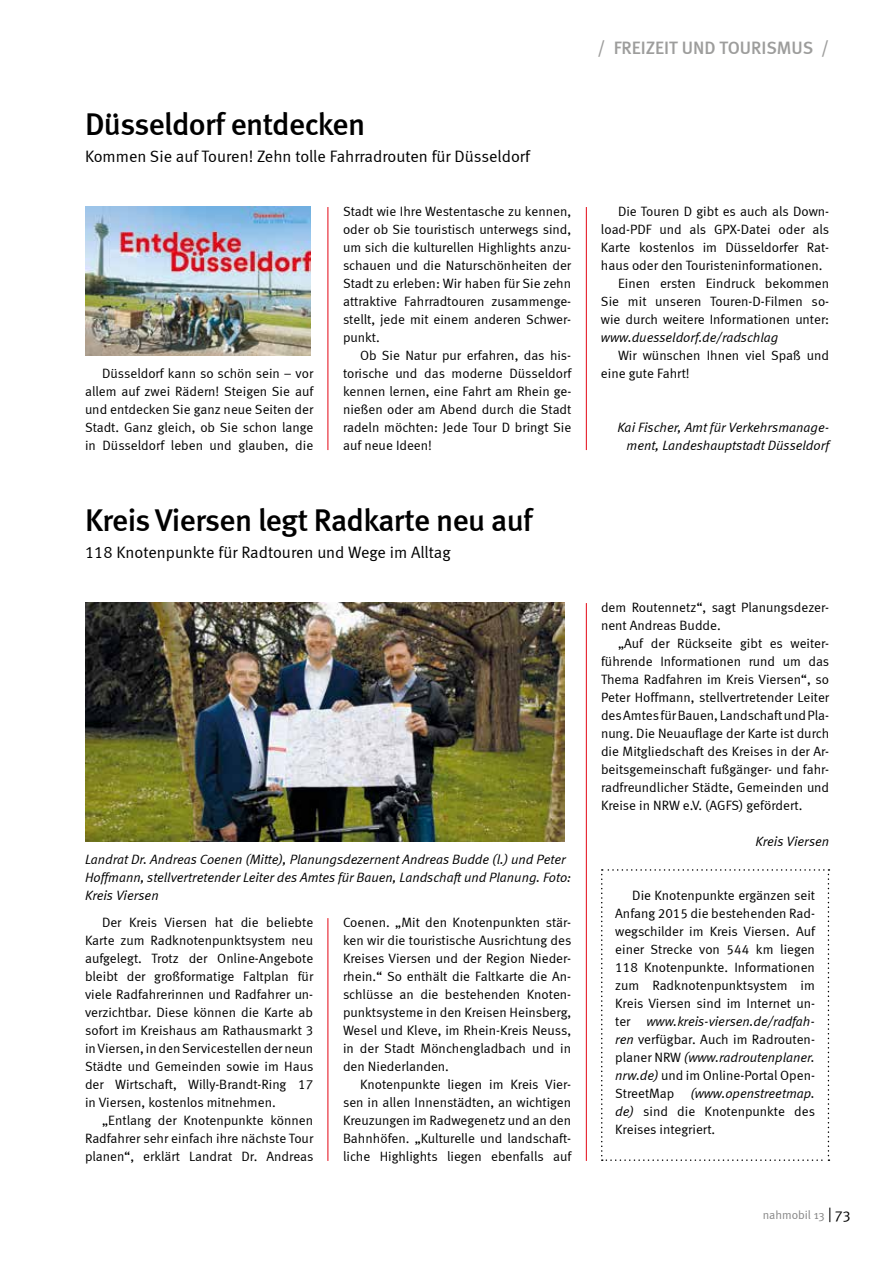
<style>
.page{position:relative;width:893px;height:1263px;background:#fff}
.page>*{position:absolute;margin:0;border:0;box-sizing:border-box;transform-origin:0 0}
.t1{font:31.5px "Meta Medium LF";letter-spacing:-.02em;color:#000}
.t2{font:500 18px "Meta";color:#9d9d9c}
.t3{font:16.5px "Meta Normal LF";color:#000}
.t4{font:13.5px/18px "Meta Normal LF";color:#000;text-align:justify}
.t5{font:italic 13.5px/18px "Meta Normal LF";color:#000}
.t6{font:12px "Meta Normal";letter-spacing:-.005em;color:#878787}
.s1{font-style:italic}
.s2{font-size:15px;color:#000}
</style>
<div class="page">
<hr style="left:328px;top:207px;width:1px;height:243px;background:#e30613">
<hr style="left:328px;top:918px;width:1px;height:243px;background:#e30613">
<hr style="left:586px;top:207px;width:1px;height:243px;background:#e30613">
<hr style="left:586px;top:603px;width:1px;height:558px;background:#e30613">
<img style="left:85px;top:207px;width:225px;height:149px">
<img style="left:85px;top:603px;width:479px;height:238px">
<svg style="left:601px;top:869px;width:228px;height:292px"></svg>
<h1 class="t1" style="left:85px;top:106px;width:282px">Düsseldorf entdecken</h1>
<p class="t3" style="left:85px;top:147px;width:447px">Kommen Sie auf Touren! Zehn tolle Fahrradrouten für Düsseldorf</p>
<p class="t4" style="left:85px;top:364px;width:230px;text-indent:17px">Düsseldorf kann so schön sein – vor allem auf zwei Rädern! Steigen Sie auf und entdecken Sie ganz neue Seiten der Stadt. Ganz gleich, ob Sie schon lange in Düsseldorf leben und glauben, die</p>
<p class="t4" style="left:343px;top:202px;width:230px">Stadt wie Ihre Westentasche zu kennen, oder ob Sie touristisch unterwegs sind, um sich die kulturellen Highlights anzu&shy;schauen und die Naturschönheiten der Stadt zu erleben: Wir haben für Sie zehn attraktive Fahrradtouren zusammenge&shy;stellt, jede mit einem anderen Schwer&shy;punkt.</p>
<p class="t4" style="left:343px;top:346px;width:230px;text-indent:17px">Ob Sie Natur pur erfahren, das his&shy;torische und das moderne Düsseldorf kennen lernen, eine Fahrt am Rhein ge&shy;nießen oder am Abend durch die Stadt radeln möchten: Jede Tour D bringt Sie auf neue Ideen!</p>
<h1 class="t1" style="left:85px;top:502px;width:449px">Kreis Viersen legt Radkarte neu auf</h1>
<p class="t3" style="left:85px;top:543px;width:367px">118 Knotenpunkte für Radtouren und Wege im Alltag</p>
<p class="t5" style="left:85px;top:850px;width:488px">Landrat Dr. Andreas Coenen (Mitte), Planungsdezernent Andreas Budde (l.) und Peter<br>Hoffmann, stellvertretender Leiter des Amtes für Bauen, Landschaft und Planung. Foto:<br>Kreis Viersen</p>
<p class="t4" style="left:85px;top:913px;width:230px;text-indent:17px">Der Kreis Viersen hat die beliebte Karte zum Radknotenpunktsystem neu aufgelegt. Trotz der Online-Angebote bleibt der großformatige Faltplan für viele Radfahrerinnen und Radfahrer un&shy;verzichtbar. Diese können die Karte ab sofort im Kreishaus am Rathausmarkt 3 in Viersen, in den Servicestellen der neun Städte und Gemeinden sowie im Haus der Wirtschaft, Willy-Brandt-Ring 17 in Viersen, kostenlos mitnehmen.</p>
<p class="t4" style="left:85px;top:1111px;width:230px;text-indent:17px">„Entlang der Knotenpunkte können Radfahrer sehr einfach ihre nächste Tour planen“, erklärt Landrat Dr. Andreas</p>
<p class="t4" style="left:343px;top:913px;width:230px">Coenen. „Mit den Knotenpunkten stär&shy;ken wir die touristische Ausrichtung des Kreises Viersen und der Region Nieder&shy;rhein.“ So enthält die Faltkarte die An&shy;schlüsse an die bestehenden Knoten&shy;punktsysteme in den Kreisen Heinsberg, Wesel und Kleve, im Rhein-Kreis Neuss, in der Stadt Mönchengladbach und in den Niederlanden.</p>
<p class="t4" style="left:343px;top:1075px;width:230px;text-indent:17px">Knotenpunkte liegen im Kreis Vier&shy;sen in allen Innenstädten, an wichtigen Kreuzungen im Radwegenetz und an den Bahnhöfen. „Kulturelle und landschaft&shy;liche Highlights liegen ebenfalls auf</p>
<h2 class="t2" style="left:598px;top:37px;width:233px">/ FREIZEIT UND TOURISMUS /</h2>
<p class="t4" style="left:618px;top:202px;width:213px">Die Touren D gibt es auch als Down-</p>
<p class="t4" style="left:601px;top:220px;width:230px">load-PDF und als GPX-Datei oder als</p>
<p class="t4" style="left:601px;top:238px;width:230px">Karte kostenlos im Düsseldorfer Rat-</p>
<p class="t4" style="left:601px;top:256px;width:223px">haus oder den Touristeninformationen.</p>
<p class="t4" style="left:618px;top:274px;width:213px">Einen ersten Eindruck bekommen</p>
<p class="t4" style="left:601px;top:292px;width:230px">Sie mit unseren Touren-D-Filmen so-</p>
<p class="t4" style="left:601px;top:310px;width:230px">wie durch weitere Informationen unter:</p>
<p class="t5" style="left:601px;top:328px;width:179px">www.duesseldorf.de/radschlag</p>
<p class="t4" style="left:601px;top:346px;width:230px;text-indent:17px">Wir wünschen Ihnen viel Spaß und eine gute Fahrt!</p>
<p class="t5" style="left:618px;top:418px;width:213px;text-align:right">Kai Fischer, Amt für Verkehrsmanage&shy;ment, Landeshauptstadt Düsseldorf</p>
<p class="t4" style="left:601px;top:598px;width:230px">dem Routennetz“, sagt Planungsdezer&shy;nent Andreas Budde.</p>
<p class="t4" style="left:601px;top:634px;width:230px;text-indent:17px">„Auf der Rückseite gibt es weiter&shy;führende Informationen rund um das Thema Radfahren im Kreis Viersen“, so Peter Hoffmann, stellvertretender Leiter des Amtes für Bauen, Landschaft und Pla&shy;nung. Die Neuauflage der Karte ist durch die Mitgliedschaft des Kreises in der Ar&shy;beitsgemeinschaft fußgänger- und fahr&shy;radfreundlicher Städte, Gemeinden und Kreise in NRW e.V. (AGFS) gefördert.</p>
<p class="t5" style="left:755px;top:832px;width:75px">Kreis Viersen</p>
<p class="t4" style="left:615px;top:886px;width:201px;text-indent:17px">Die Knotenpunkte ergänzen seit Anfang 2015 die bestehenden Rad&shy;wegschilder im Kreis Viersen. Auf einer Strecke von 544 km liegen 118 Knotenpunkte. Informationen zum Radknotenpunktsystem im Kreis Viersen sind im Internet un&shy;ter <span class="s1">www.kreis-viersen.de/radfah&shy;ren</span> verfügbar. Auch im Radrouten&shy;planer NRW <span class="s1">(www.radroutenplaner. nrw.de)</span> und im Online-Portal Open-StreetMap <span class="s1">(www.openstreetmap. de)</span> sind die Knotenpunkte des Kreises integriert.</p>
<p class="t6" style="left:763px;top:1208px;width:89px">nahmobil 13 <span class="s2">| 73</span></p>
</div>
